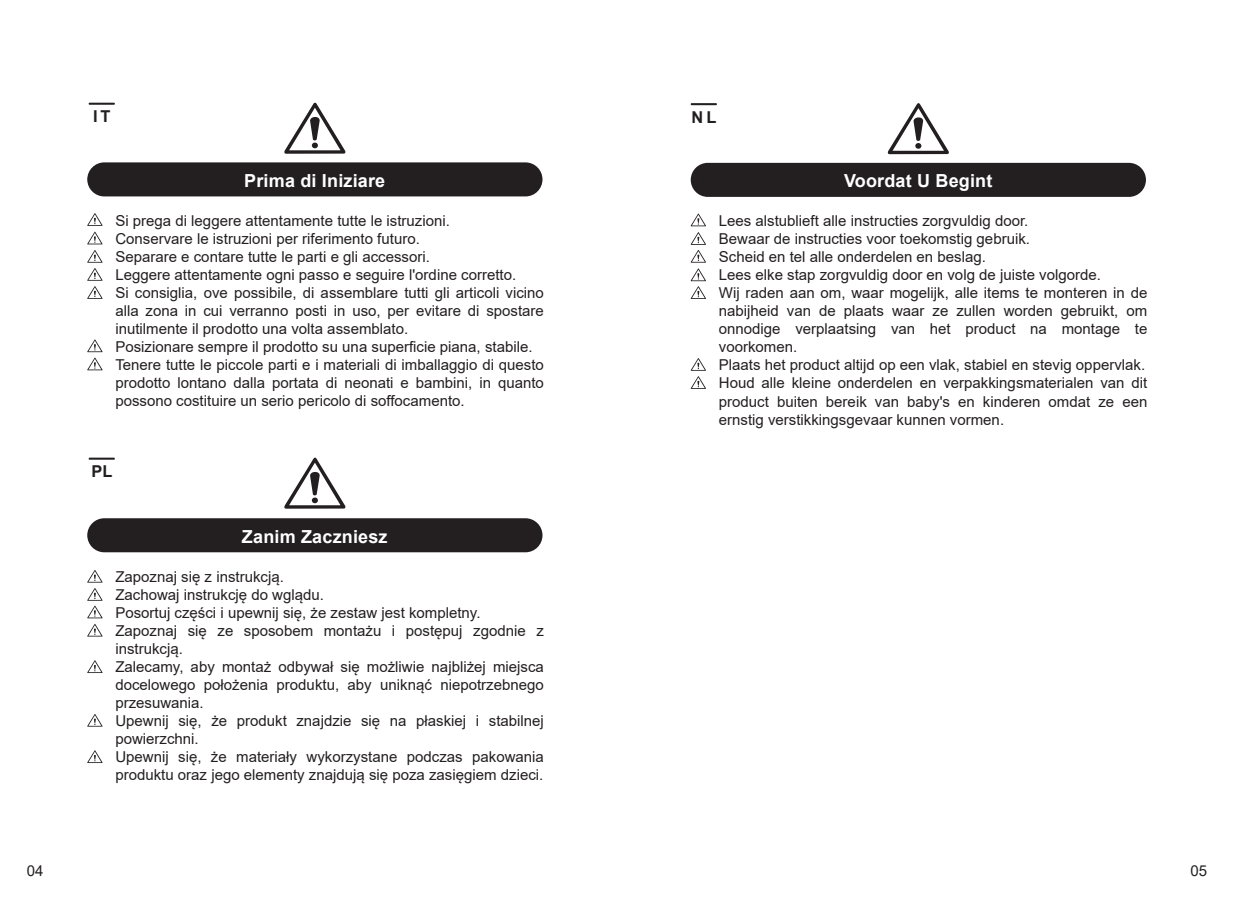
<style>
.page{position:relative;width:1234px;height:919px;background:#fff}
.page>*{position:absolute;margin:0;border:0;box-sizing:border-box;transform-origin:0 0}
.t1{font:700 18px "Arial";letter-spacing:.01em;color:#fff}
.t2{font:700 16.35px "Arial";color:#231f20}
.t3{font:15px/18px "Arial";color:#231f20}
</style>
<div class="page">
<div style="left:87px;top:162px;width:455px;height:34px;background:#231f20;border-radius:17px"></div>
<div style="left:87px;top:518px;width:455px;height:34px;background:#231f20;border-radius:17px"></div>
<hr style="left:89px;top:103px;width:26px;height:2px;background:#231f20">
<hr style="left:89px;top:457px;width:26px;height:2px;background:#231f20">
<svg style="left:284px;top:102px;width:62px;height:52px"></svg>
<svg style="left:284px;top:457px;width:62px;height:52px"></svg>
<svg style="left:87px;top:213px;width:16px;height:31px"></svg>
<svg style="left:87px;top:250px;width:16px;height:49px"></svg>
<svg style="left:87px;top:339px;width:16px;height:31px"></svg>
<svg style="left:87px;top:570px;width:16px;height:12px"></svg>
<svg style="left:87px;top:588px;width:16px;height:48px"></svg>
<svg style="left:87px;top:660px;width:16px;height:13px"></svg>
<svg style="left:87px;top:714px;width:16px;height:12px"></svg>
<svg style="left:87px;top:750px;width:16px;height:13px"></svg>
<div style="left:690px;top:163px;width:455px;height:34px;background:#231f20;border-radius:17px"></div>
<hr style="left:690px;top:103px;width:26px;height:2px;background:#231f20">
<svg style="left:887px;top:103px;width:62px;height:51px"></svg>
<svg style="left:690px;top:213px;width:16px;height:13px"></svg>
<svg style="left:690px;top:232px;width:16px;height:67px"></svg>
<svg style="left:690px;top:358px;width:16px;height:31px"></svg>
<p class="t2" style="left:93px;top:105px;width:19px">IT</p>
<p class="t1" style="left:244px;top:168px;width:142px">Prima di Iniziare</p>
<p class="t3" style="left:115px;top:211px;width:430px">Si prega di leggere attentamente tutte le istruzioni.<br>Conservare le istruzioni per riferimento futuro.<br>Separare e contare tutte le parti e gli accessori.<br>Leggere attentamente ogni passo e seguire l'ordine corretto.<br>Si consiglia, ove possibile, di assemblare tutti gli articoli vicino alla zona in cui verranno posti in uso, per evitare di spostare inutilmente il prodotto una volta assemblato.<br>Posizionare sempre il prodotto su una superficie piana, stabile.<br>Tenere tutte le piccole parti e i materiali di imballaggio di questo prodotto lontano dalla portata di neonati e bambini, in quanto possono costituire un serio pericolo di soffocamento.</p>
<p class="t2" style="left:91px;top:459px;width:22px">PL</p>
<p class="t1" style="left:242px;top:523px;width:147px">Zanim Zaczniesz</p>
<p class="t3" style="left:115px;top:568px;width:430px">Zapoznaj się z instrukcją.<br>Zachowaj instrukcję do wglądu.<br>Posortuj części i upewnij się, że zestaw jest kompletny.<br>Zapoznaj się ze sposobem montażu i postępuj zgodnie z instrukcją.<br>Zalecamy, aby montaż odbywał się możliwie najbliżej miejsca docelowego położenia produktu, aby uniknąć niepotrzebnego przesuwania.<br>Upewnij się, że produkt znajdzie się na płaskiej i stabilnej powierzchni.<br>Upewnij się, że materiały wykorzystane podczas pakowania produktu oraz jego elementy znajdują się poza zasięgiem dzieci.</p>
<p class="t2" style="left:691px;top:105px;width:26px">NL</p>
<p class="t1" style="left:843px;top:168px;width:150px">Voordat U Begint</p>
<p class="t3" style="left:718px;top:212px;width:430px">Lees alstublieft alle instructies zorgvuldig door.<br>Bewaar de instructies voor toekomstig gebruik.<br>Scheid en tel alle onderdelen en beslag.<br>Lees elke stap zorgvuldig door en volg de juiste volgorde.<br>Wij raden aan om, waar mogelijk, alle items te monteren in de nabijheid van de plaats waar ze zullen worden gebruikt, om onnodige verplaatsing van het product na montage te voorkomen.<br>Plaats het product altijd op een vlak, stabiel en stevig oppervlak.<br>Houd alle kleine onderdelen en verpakkingsmaterialen van dit product buiten bereik van baby's en kinderen omdat ze een ernstig verstikkingsgevaar kunnen vormen.</p>
<p class="t3" style="left:27px;top:861px;width:18px">04</p>
<p class="t3" style="left:1190px;top:861px;width:18px">05</p>
</div>
